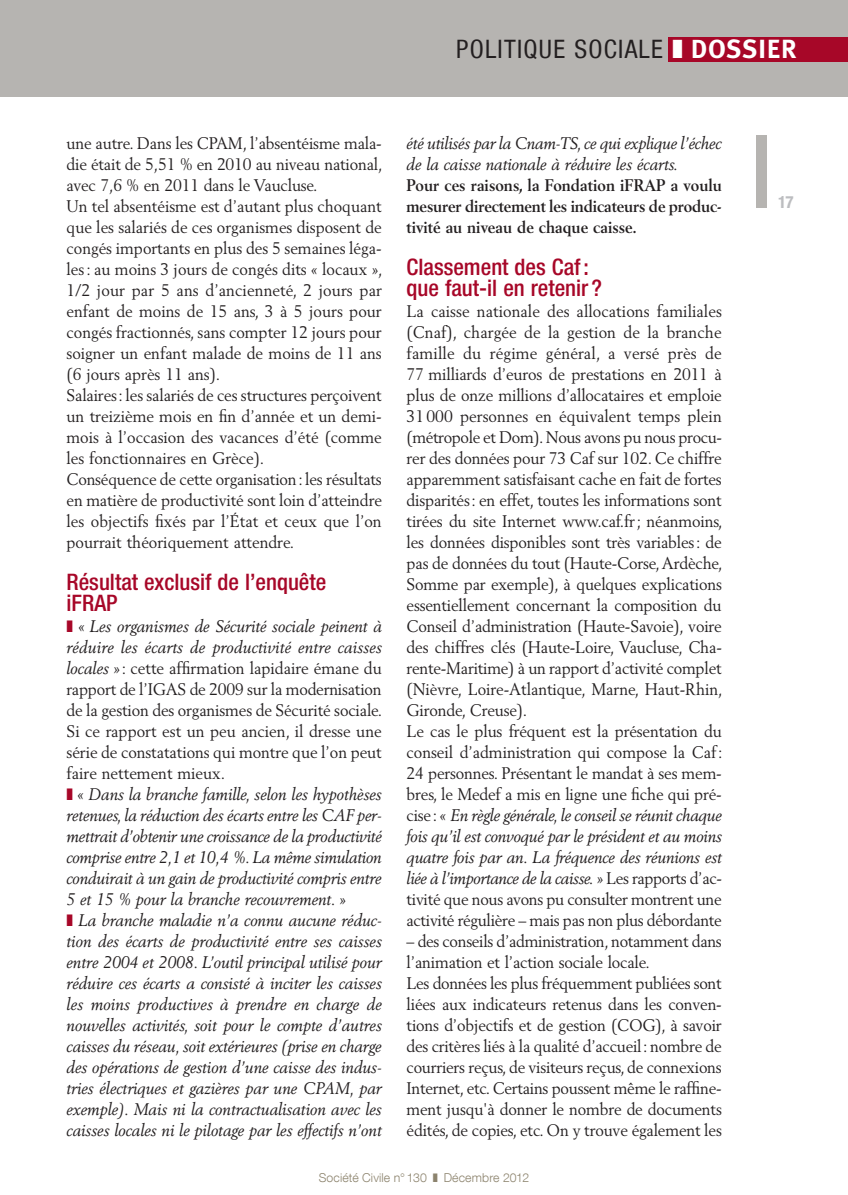
<style>
.page{position:relative;width:848px;height:1195px;background:#fff}
.page>*{position:absolute;margin:0;border:0;box-sizing:border-box;transform-origin:0 0}
.t1{font:700 26.25px "Meta";color:#fff}
.t2{font:condensed 25.38px "Helvetica Neue LT Com";letter-spacing:.05em;color:#231f20}
.t3{font:500 condensed 22.75px/21px "Helvetica Neue LT Com";color:#a70728}
.t4{font:700 condensed 16.97px "Helvetica Neue LT Com";color:#bcbdc0}
.t5{font:16.62px/21px "Berling LT Std";letter-spacing:-.01em;color:#231f20;scale:.95 1}
.t6{font:italic 16.62px/21px "Berling LT Std";color:#231f20;scale:.95 1}
.t7{font:700 16.62px/21px "Berling LT Std";color:#231f20;scale:.95 1}
.t8{font:300 12.25px "Helvetica Neue LT Com";letter-spacing:.01em;color:#8c836d}
.s1{color:#fff}
.s2{font-family:"Meta";font-weight:700;font-stretch:normal;font-size:26.25px;color:#fff}
.s3{color:#a70728}
.s4{font-style:normal}
.s5{font-weight:400;font-style:italic}
.s6{font-style:italic}
</style>
<div class="page">
<hr style="left:0;top:0;width:2px;height:96px;background:#b6b4b1">
<div style="left:755px;top:135px;width:10px;height:73px;background:#b6b4b1"></div>
<div style="left:2px;top:0;width:845px;height:96px;background:#b6b4b1"></div>
<div style="left:668px;top:37px;width:179px;height:25px;background:#a70728"></div>
<p class="t2" style="left:456px;top:34px;width:251px">POLITIQUE SOCIALE <span class="s1">❚</span> <span class="s2">DOSSIE</span></p>
<p class="t1" style="left:781px;top:34px;width:16px">R</p>
<p class="t5" style="left:67px;top:132px;width:334px">une autre. Dans les CPAM, l’absentéisme mala&shy;die était de 5,51 % en 2010 au niveau national, avec 7,6 % en 2011 dans le Vaucluse.<br>Un tel absentéisme est d’autant plus choquant que les salariés de ces organismes disposent de congés importants en plus des 5 semaines léga&shy;les: au moins 3 jours de congés dits « locaux », 1/2 jour par 5 ans d’ancienneté, 2 jours par enfant de moins de 15 ans, 3 à 5 jours pour congés fractionnés, sans compter 12 jours pour soigner un enfant malade de moins de 11 ans (6 jours après 11 ans).<br>Salaires: les salariés de ces structures perçoivent un treizième mois en fin d’année et un demi&shy;mois à l’occasion des vacances d’été (comme les fonctionnaires en Grèce).<br>Conséquence de cette organisation: les résultats en matière de productivité sont loin d’atteindre les objectifs fixés par l’État et ceux que l’on pourrait théoriquement attendre.</p>
<p class="t3" style="left:67px;top:571px;width:261px">Résultat exclusif de l’enquête iFRAP</p>
<p class="t6" style="left:67px;top:616px;width:334px"><span class="s3">❚</span> <span class="s4">«</span> Les organismes de Sécurité sociale peinent à réduire les écarts de productivité entre caisses locales <span class="s4">»: cette affirmation lapidaire émane du rapport de l’IGAS de 2009 sur la modernisation de la gestion des organismes de Sécurité sociale.<br>Si ce rapport est un peu ancien, il dresse une série de constatations qui montre que l’on peut faire nettement mieux.<br></span><span class="s3">❚</span> <span class="s4">«</span> Dans la branche famille, selon les hypothèses retenues, la réduction des écarts entre les CAF per&shy;mettrait d’obtenir une croissance de la productivité comprise entre 2,1 et 10,4 %. La même simulation conduirait à un gain de productivité compris entre 5 et 15 % pour la branche recouvrement. <span class="s4">»<br></span><span class="s3">❚</span> La branche maladie n’a connu aucune réduc&shy;tion des écarts de productivité entre ses caisses entre 2004 et 2008. L’outil principal utilisé pour réduire ces écarts a consisté à inciter les caisses les moins productives à prendre en charge de nouvelles activités, soit pour le compte d’autres caisses du réseau, soit extérieures (prise en charge des opérations de gestion d’une caisse des indus&shy;tries électriques et gazières par une CPAM, par exemple). Mais ni la contractualisation avec les caisses locales ni le pilotage par les effectifs n’ont</p>
<p class="t7" style="left:406px;top:133px;width:333px"><span class="s5">été utilisés par la Cnam-TS, ce qui explique l’échec de la caisse nationale à réduire les écarts.<br></span>Pour ces raisons, la Fondation iFRAP a voulu mesurer directement les indicateurs de produc&shy;tivité au niveau de chaque caisse.</p>
<p class="t3" style="left:406px;top:256px;width:197px">Classement des Caf: que faut-il en retenir ?</p>
<p class="t5" style="left:406px;top:300px;width:334px">La caisse nationale des allocations familiales (Cnaf), chargée de la gestion de la branche famille du régime général, a versé près de 77 milliards d’euros de prestations en 2011 à plus de onze millions d’allocataires et emploie 31000 personnes en équivalent temps plein (métropole et Dom). Nous avons pu nous procu&shy;rer des données pour 73 Caf sur 102. Ce chiffre apparemment satisfaisant cache en fait de fortes disparités: en effet, toutes les informations sont tirées du site Internet www.caf.fr; néanmoins, les données disponibles sont très variables: de pas de données du tout (Haute-Corse, Ardèche, Somme par exemple), à quelques explications essentiellement concernant la composition du Conseil d’administration (Haute-Savoie), voire des chiffres clés (Haute-Loire, Vaucluse, Cha&shy;rente-Maritime) à un rapport d’activité complet (Nièvre, Loire-Atlantique, Marne, Haut-Rhin, Gironde, Creuse).<br>Le cas le plus fréquent est la présentation du conseil d’administration qui compose la Caf:<br>24 personnes. Présentant le mandat à ses mem&shy;bres, le Medef a mis en ligne une fiche qui pré&shy;cise: « <span class="s6">En règle générale, le conseil se réunit chaque fois qu’il est convoqué par le président et au moins quatre fois par an. La fréquence des réunions est liée à l’importance de la caisse.</span> » Les rapports d’ac&shy;tivité que nous avons pu consulter montrent une activité régulière – mais pas non plus débordante</p>
<p class="t5" style="left:406px;top:930px;width:333px">– des conseils d’administration, notamment dans l’animation et l’action sociale locale.<br>Les données les plus fréquemment publiées sont liées aux indicateurs retenus dans les conven&shy;tions d’objectifs et de gestion (COG), à savoir des critères liés à la qualité d’accueil: nombre de courriers reçus, de visiteurs reçus, de connexions Internet, etc. Certains poussent même le raffine&shy;ment jusqu'à donner le nombre de documents édités, de copies, etc. On y trouve également les</p>
<p class="t4" style="left:778px;top:192px;width:17px">17</p>
<p class="t8" style="left:319px;top:1169px;width:212px">Société Civile n° 130 ❚ Décembre 2012</p>
</div>
